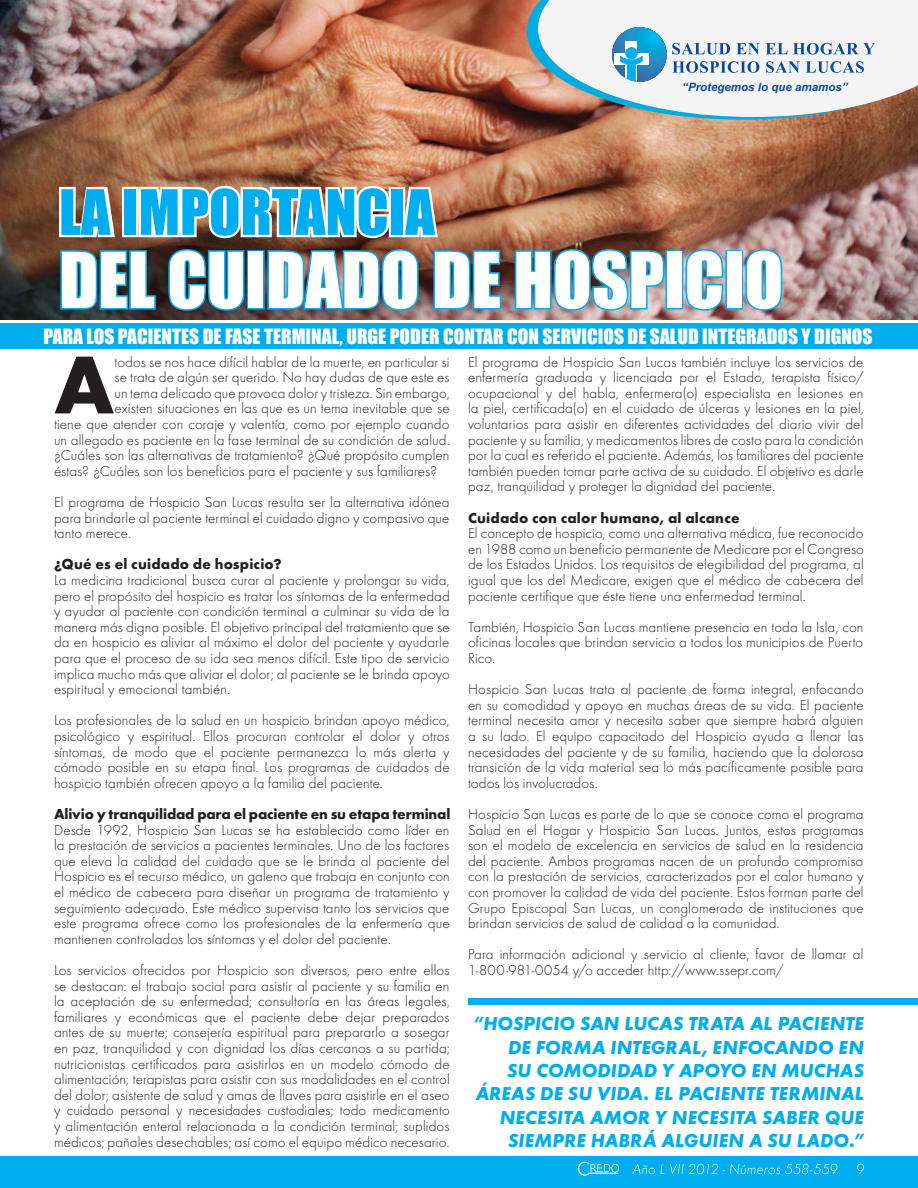
<style>
.page{position:relative;width:918px;height:1188px;background:#fff}
.page>*{position:absolute;margin:0;border:0;box-sizing:border-box;transform-origin:0 0}
.t1{font:85.2px "Function LH Heavy";color:#231f20}
.t2{font:71.1px "Impact";color:#fff}
.t3{font:57.75px "Impact";color:#00aeef}
.t4{font:italic 19.5px/23.4px "Function LH Heavy";color:#00aeef;text-align:right}
.t5{font:19.5px "Impact";color:#fff}
.t6{font:15px/15.6px "Function LH Light";letter-spacing:.005em;color:#231f20;text-align:justify}
.t7{font:15px "Function LH Heavy";color:#231f20}
.t8{font:italic 700 11.55px "Arial";color:#0c499c}
</style>
<div class="page">
<div style="left:468px;top:998px;width:450px;height:6px;background:#00aeef"></div>
<div style="left:0;top:1156px;width:918px;height:32px;background:#00aeef"></div>
<svg style="left:578px;top:1162px;width:41px;height:14px"></svg>
<svg style="left:632px;top:1164px;width:205px;height:10px"></svg>
<svg style="left:857px;top:1164px;width:7px;height:10px"></svg>
<img style="left:0;top:0;width:918px;height:319px">
<img style="left:57px;top:134px;width:446px;height:179px">
<img style="left:513px;top:247px;width:271px;height:66px">
<svg style="left:527px;top:0;width:391px;height:120px;background:#82827b"></svg>
<svg style="left:538px;top:0;width:380px;height:117px;fill:#f4f4f4"></svg>
<svg style="left:766px;top:43px;width:109px;height:12px"></svg>
<svg style="left:612px;top:27px;width:148px;height:55px"></svg>
<svg style="left:766px;top:61px;width:34px;height:12px"></svg>
<svg style="left:806px;top:61px;width:58px;height:12px"></svg>
<div style="left:0;top:323px;width:918px;height:25px;background:#00aeef"></div>
<p class="t8" style="left:682px;top:80px;width:167px">“Protegemos lo que amamos”</p>
<h3 class="t3" style="left:59px;top:194px;width:377px">L A IMPORTANCIA</h3>
<h2 class="t2" style="left:59px;top:257px;width:726px">DEL CUIDADO DE HOSPICIO</h2>
<h3 class="t5" style="left:44px;top:330px;width:831px">PARA LOS PACIENTES DE FASE TERMINAL, URGE PODER CONTAR CON SERVICIOS DE SALUD INTEGRADOS Y DIGNOS</h3>
<h1 class="t1" style="left:54px;top:351px;width:62px">A</h1>
<p class="t6" style="left:114px;top:355px;width:337px">todos se nos hace difícil hablar de la muerte, en particular si</p>
<p class="t6" style="left:114px;top:371px;width:337px">se trata de algún ser querido. No hay dudas de que este es</p>
<p class="t6" style="left:114px;top:386px;width:337px">un tema delicado que provoca dolor y tristeza. Sin embargo,</p>
<p class="t6" style="left:114px;top:402px;width:337px">existen situaciones en las que es un tema inevitable que se</p>
<p class="t6" style="left:54px;top:418px;width:397px">tiene que atender con coraje y valentía, como por ejemplo cuando</p>
<p class="t6" style="left:54px;top:433px;width:397px">un allegado es paciente en la fase terminal de su condición de salud.</p>
<p class="t6" style="left:54px;top:449px;width:397px">¿Cuáles son las alternativas de tratamiento? ¿Qué propósito cumplen</p>
<p class="t6" style="left:54px;top:464px;width:385px">éstas? ¿Cuáles son los beneficios para el paciente y sus familiares?</p>
<p class="t6" style="left:54px;top:496px;width:397px">El programa de Hospicio San Lucas resulta ser la alternativa idónea para brindarle al paciente terminal el cuidado digno y compasivo que tanto merece.</p>
<p class="t7" style="left:54px;top:558px;width:229px">¿Qué es el cuidado de hospicio?</p>
<p class="t6" style="left:54px;top:574px;width:397px">La medicina tradicional busca curar al paciente y prolongar su vida, pero el propósito del hospicio es tratar los síntomas de la enfermedad y ayudar al paciente con condición terminal a culminar su vida de la manera más digna posible. El objetivo principal del tratamiento que se da en hospicio es aliviar al máximo el dolor del paciente y ayudarle para que el proceso de su ida sea menos difícil. Este tipo de servicio implica mucho más que aliviar el dolor; al paciente se le brinda apoyo espiritual y emocional también.</p>
<p class="t6" style="left:54px;top:714px;width:397px">Los profesionales de la salud en un hospicio brindan apoyo médico, psicológico y espiritual. Ellos procuran controlar el dolor y otros síntomas, de modo que el paciente permanezca lo más alerta y cómodo posible en su etapa final. Los programas de cuidados de hospicio también ofrecen apoyo a la familia del paciente.</p>
<p class="t7" style="left:54px;top:808px;width:398px">Alivio y tranquilidad para el paciente en su etapa terminal</p>
<p class="t6" style="left:54px;top:823px;width:397px">Desde 1992, Hospicio San Lucas se ha establecido como líder en la prestación de servicios a pacientes terminales. Uno de los factores que eleva la calidad del cuidado que se le brinda al paciente del Hospicio es el recurso médico, un galeno que trabaja en conjunto con el médico de cabecera para diseñar un programa de tratamiento y seguimiento adecuado. Este médico supervisa tanto los servicios que este programa ofrece como los profesionales de la enfermería que mantienen controlados los síntomas y el dolor del paciente.</p>
<p class="t6" style="left:54px;top:964px;width:397px">Los servicios ofrecidos por Hospicio son diversos, pero entre ellos se destacan: el trabajo social para asistir al paciente y su familia en la aceptación de su enfermedad; consultoría en las áreas legales, familiares y económicas que el paciente debe dejar preparados antes de su muerte; consejería espiritual para prepararlo a sosegar en paz, tranquilidad y con dignidad los días cercanos a su partida; nutricionistas certificados para asistirlos en un modelo cómodo de alimentación; terapistas para asistir con sus modalidades en el control del dolor; asistente de salud y amas de llaves para asistirle en el aseo y cuidado personal y necesidades custodiales; todo medicamento y alimentación enteral relacionada a la condición terminal; suplidos médicos; pañales desechables; así como el equipo médico necesario.</p>
<p class="t6" style="left:468px;top:355px;width:397px">El programa de Hospicio San Lucas también incluye los servicios de enfermería graduada y licenciada por el Estado, terapista físico/ ocupacional y del habla, enfermera(o) especialista en lesiones en la piel, certificada(o) en el cuidado de úlceras y lesiones en la piel, voluntarios para asistir en diferentes actividades del diario vivir del paciente y su familia, y medicamentos libres de costo para la condición por la cual es referido el paciente. Además, los familiares del paciente también pueden tomar parte activa de su cuidado. El objetivo es darle paz, tranquilidad y proteger la dignidad del paciente.</p>
<p class="t7" style="left:468px;top:512px;width:273px">Cuidado con calor humano, al alcance</p>
<p class="t6" style="left:468px;top:527px;width:397px">El concepto de hospicio, como una alternativa médica, fue reconocido en 1988 como un beneficio permanente de Medicare por el Congreso de los Estados Unidos. Los requisitos de elegibilidad del programa, al igual que los del Medicare, exigen que el médico de cabecera del paciente certifique que éste tiene una enfermedad terminal.</p>
<p class="t6" style="left:468px;top:620px;width:397px">También, Hospicio San Lucas mantiene presencia en toda la Isla, con oficinas locales que brindan servicio a todos los municipios de Puerto Rico.</p>
<p class="t6" style="left:468px;top:683px;width:397px">Hospicio San Lucas trata al paciente de forma integral, enfocando en su comodidad y apoyo en muchas áreas de su vida. El paciente terminal necesita amor y necesita saber que siempre habrá alguien a su lado. El equipo capacitado del Hospicio ayuda a llenar las necesidades del paciente y de su familia, haciendo que la dolorosa transición de la vida material sea lo más pacíficamente posible para todos los involucrados.</p>
<p class="t6" style="left:468px;top:808px;width:397px">Hospicio San Lucas es parte de lo que se conoce como el programa Salud en el Hogar y Hospicio San Lucas. Juntos, estos programas son el modelo de excelencia en servicios de salud en la residencia del paciente. Ambos programas nacen de un profundo compromiso con la prestación de servicios, caracterizados por el calor humano y con promover la calidad de vida del paciente. Estos forman parte del Grupo Episcopal San Lucas, un conglomerado de instituciones que brindan servicios de salud de calidad a la comunidad.</p>
<p class="t6" style="left:468px;top:948px;width:397px">Para información adicional y servicio al cliente, favor de llamar al<br>1-800-981-0054 y/o acceder http://www.ssepr.com/</p>
<h3 class="t4" style="left:473px;top:1014px;width:393px">“HOSPICIO SAN LUCAS TRATA AL PACIENTE DE FORMA INTEGRAL, ENFOCANDO EN<br>SU COMODIDAD Y APOYO EN MUCHAS ÁREAS DE SU VIDA. EL PACIENTE TERMINAL NECESITA AMOR Y NECESITA SABER QUE SIEMPRE HABRÁ ALGUIEN A SU LADO.”</h3>
</div>
